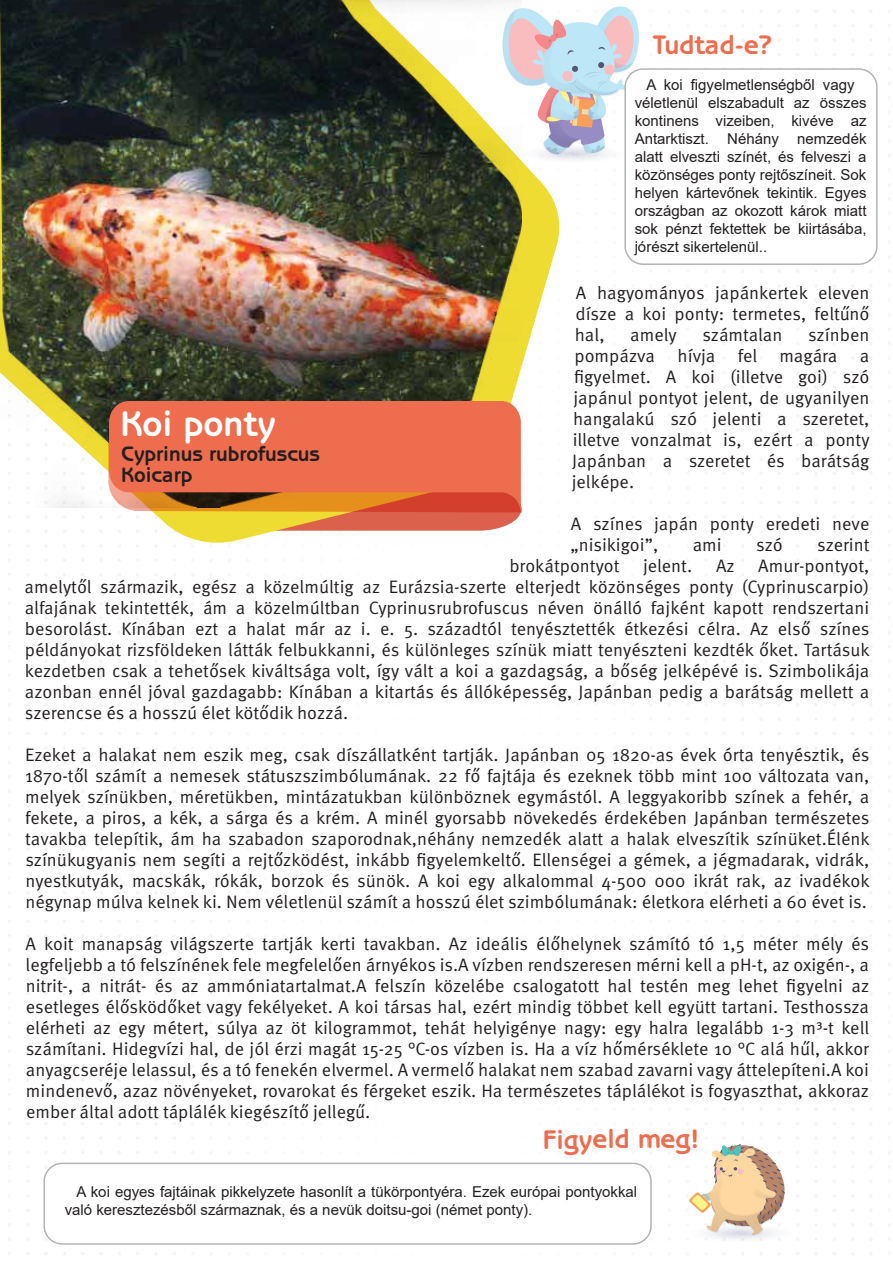
<style>
.page{position:relative;width:893px;height:1263px;background:#fff}
.page>*{position:absolute;margin:0;border:0;box-sizing:border-box;transform-origin:0 0}
.t1{font:700 36px "Benguiat Gothic Std";color:#fff}
.t2{font:700 27px "Benguiat Gothic Std";letter-spacing:-.01em;color:#ee6d4f}
.t3{font:700 21px/21px "Benguiat Gothic Std";color:#231f20}
.t4{font:18px/21px "Tantor Normal";color:#231f20;text-align:justify}
.t5{font:15px/18px "Arial";color:#231f20}
</style>
<div class="page">
<svg style="left:26px;top:559px;width:131px;height:3px"></svg>
<svg style="left:26px;top:573px;width:131px;height:3px"></svg>
<svg style="left:27px;top:588px;width:130px;height:2px"></svg>
<svg style="left:26px;top:602px;width:131px;height:3px"></svg>
<svg style="left:27px;top:617px;width:130px;height:2px"></svg>
<svg style="left:26px;top:631px;width:131px;height:3px"></svg>
<svg style="left:27px;top:646px;width:130px;height:2px"></svg>
<svg style="left:26px;top:660px;width:131px;height:3px"></svg>
<svg style="left:26px;top:675px;width:131px;height:2px"></svg>
<svg style="left:26px;top:689px;width:131px;height:3px"></svg>
<svg style="left:26px;top:703px;width:131px;height:3px"></svg>
<svg style="left:26px;top:718px;width:131px;height:2px"></svg>
<svg style="left:26px;top:732px;width:131px;height:3px"></svg>
<svg style="left:27px;top:747px;width:130px;height:2px"></svg>
<svg style="left:26px;top:761px;width:131px;height:3px"></svg>
<svg style="left:27px;top:776px;width:130px;height:2px"></svg>
<svg style="left:26px;top:790px;width:131px;height:3px"></svg>
<svg style="left:26px;top:805px;width:131px;height:2px"></svg>
<svg style="left:26px;top:819px;width:131px;height:3px"></svg>
<svg style="left:26px;top:833px;width:131px;height:3px"></svg>
<svg style="left:26px;top:848px;width:131px;height:2px"></svg>
<svg style="left:26px;top:862px;width:131px;height:3px"></svg>
<svg style="left:27px;top:877px;width:130px;height:2px"></svg>
<svg style="left:26px;top:891px;width:131px;height:3px"></svg>
<svg style="left:27px;top:906px;width:130px;height:2px"></svg>
<svg style="left:26px;top:920px;width:131px;height:3px"></svg>
<svg style="left:26px;top:935px;width:131px;height:2px"></svg>
<svg style="left:26px;top:949px;width:131px;height:3px"></svg>
<svg style="left:26px;top:963px;width:131px;height:3px"></svg>
<svg style="left:26px;top:978px;width:131px;height:2px"></svg>
<svg style="left:26px;top:992px;width:131px;height:3px"></svg>
<svg style="left:27px;top:1007px;width:130px;height:2px"></svg>
<svg style="left:26px;top:1021px;width:131px;height:3px"></svg>
<svg style="left:27px;top:1036px;width:130px;height:2px"></svg>
<svg style="left:26px;top:1050px;width:131px;height:3px"></svg>
<svg style="left:27px;top:1065px;width:130px;height:2px"></svg>
<svg style="left:26px;top:1079px;width:131px;height:3px"></svg>
<svg style="left:26px;top:1093px;width:131px;height:3px"></svg>
<svg style="left:26px;top:1108px;width:131px;height:2px"></svg>
<svg style="left:26px;top:1122px;width:131px;height:3px"></svg>
<svg style="left:27px;top:1137px;width:130px;height:2px"></svg>
<svg style="left:26px;top:1151px;width:131px;height:3px"></svg>
<svg style="left:27px;top:1165px;width:26px;height:4px"></svg>
<svg style="left:26px;top:1237px;width:25px;height:4px"></svg>
<svg style="left:26px;top:1252px;width:131px;height:3px"></svg>
<svg style="left:8px;top:223px;width:552px;height:324px"></svg>
<img style="left:0;top:0;width:522px;height:507px">
<svg style="left:26px;top:399px;width:534px;height:134px"></svg>
<svg style="left:109px;top:401px;width:412px;height:113px;background:#e66e49"></svg>
<div style="left:44px;top:1163px;width:607px;height:81px;background:#fff;border-radius:18px"></div>
<div style="left:43px;top:1162px;width:609px;height:83px;border:2px solid #b2b5b4;border-radius:18px"></div>
<img style="left:454px;top:140px;width:106px;height:83px">
<img style="left:490px;top:149px;width:70px;height:59px">
<img style="left:527px;top:202px;width:33px;height:5px">
<img style="left:494px;top:149px;width:66px;height:53px">
<img style="left:496px;top:155px;width:64px;height:20px">
<img style="left:534px;top:155px;width:81px;height:19px">
<img style="left:448px;top:0;width:40px;height:140px">
<img style="left:488px;top:0;width:34px;height:149px">
<svg style="left:496px;top:5px;width:143px;height:150px"></svg>
<div style="left:625px;top:69px;width:252px;height:195px;background:#fff;border-radius:18px"></div>
<div style="left:624px;top:68px;width:254px;height:197px;border:2px solid #b2b5b4;border-radius:18px"></div>
<img style="left:621px;top:1166px;width:233px;height:89px">
<img style="left:742px;top:1093px;width:97px;height:162px">
<img style="left:649px;top:1166px;width:3px;height:88px">
<img style="left:817px;top:1132px;width:13px;height:120px">
<img style="left:652px;top:1098px;width:165px;height:157px">
<img style="left:876px;top:10px;width:15px;height:159px">
<h2 class="t2" style="left:653px;top:29px;width:121px">Tudtad-e?</h2>
<h1 class="t1" style="left:121px;top:402px;width:157px">Koi ponty</h1>
<p class="t3" style="left:121px;top:443px;width:200px">Cyprinus rubrofuscus<br>Koicarp</p>
<p class="t5" style="left:635px;top:75px;width:233px;text-indent:12px">A koi figyelmetlenségből vagy véletlenül elszabadult az összes kontinens vizeiben, kivéve az<br>Antarktiszt. Néhány nemzedék alatt elveszti színét, és felveszi a közönséges ponty rejtőszíneit. Sok helyen kártevőnek tekintik. Egyes országban az okozott károk miatt sok pénzt fektettek be kiirtásába, jórészt sikertelenül..</p>
<p class="t4" style="left:575px;top:282px;width:296px">A hagyományos japánkertek eleven dísze a koi ponty: termetes, feltűnő hal,</p>
<p class="t4" style="left:572px;top:324px;width:299px;text-indent:236px">színben pompázva hívja fel magára a figyelmet. A koi (illetve goi) szó japánul pontyot jelent, de ugyanilyen hangalakú szó jelenti a szeretet, illetve vonzalmat is, ezért a ponty Japánban a szeretet és barátság jelképe.</p>
<p class="t4" style="left:570px;top:513px;width:300px">A színes japán ponty eredeti neve „nisikigoi”,</p>
<p class="t4" style="left:630px;top:324px;width:48px">amely</p>
<p class="t4" style="left:702px;top:324px;width:82px">számtalan</p>
<p class="t4" style="left:693px;top:534px;width:31px">ami</p>
<p class="t4" style="left:756px;top:534px;width:28px">szó</p>
<p class="t4" style="left:817px;top:534px;width:54px">szerint</p>
<p class="t4" style="left:509px;top:555px;width:112px">brokátpontyot</p>
<p class="t4" style="left:643px;top:555px;width:51px">jelent.</p>
<p class="t4" style="left:716px;top:555px;width:20px">Az</p>
<p class="t4" style="left:25px;top:555px;width:847px;text-indent:734px">Amur-pontyot, amelytől származik, egész a közelmúltig az Eurázsia-szerte elterjedt közönséges ponty (Cyprinuscarpio) alfajának tekintették, ám a közelmúltban Cyprinusrubrofuscus néven önálló fajként kapott rendszertani besorolást. Kínában ezt a halat már az i. e. 5. századtól tenyésztették étkezési célra. Az első színes példányokat rizsföldeken látták felbukkanni, és különleges színük miatt tenyészteni kezdték őket. Tartásuk kezdetben csak a tehetősek kiváltsága volt, így vált a koi a gazdagság, a bőség jelképévé is. Szimbolikája azonban ennél jóval gazdagabb: Kínában a kitartás és állóképesség, Japánban pedig a barátság mellett a szerencse és a hosszú élet kötődik hozzá.</p>
<p class="t4" style="left:25px;top:744px;width:846px">Ezeket a halakat nem eszik meg, csak díszállatként tartják. Japánban 05 1820-as évek órta tenyésztik, és 1870-től számít a nemesek státuszszimbólumának. 22 fő fajtája és ezeknek több mint 100 változata van, melyek színükben, méretükben, mintázatukban különböznek egymástól. A leggyakoribb színek a fehér, a fekete, a piros, a kék, a sárga és a krém. A minél gyorsabb növekedés érdekében Japánban természetes tavakba telepítik, ám ha szabadon szaporodnak,néhány nemzedék alatt a halak elveszítik színüket.Élénk színükugyanis nem segíti a rejtőzködést, inkább figyelemkeltő. Ellenségei a gémek, a jégmadarak, vidrák, nyestkutyák, macskák, rókák, borzok és sünök. A koi egy alkalommal 4-500 000 ikrát rak, az ivadékok négynap múlva kelnek ki. Nem véletlenül számít a hosszú élet szimbólumának: életkora elérheti a 60 évet is.</p>
<p class="t4" style="left:26px;top:933px;width:845px">A koit manapság világszerte tartják kerti tavakban. Az ideális élőhelynek számító tó 1,5 méter mély és legfeljebb a tó felszínének fele megfelelően árnyékos is.A vízben rendszeresen mérni kell a pH-t, az oxigén-, a nitrit-, a nitrát- és az ammóniatartalmat.A felszín közelébe csalogatott hal testén meg lehet figyelni az esetleges élősködőket vagy fekélyeket. A koi társas hal, ezért mindig többet kell együtt tartani. Testhossza elérheti az egy métert, súlya az öt kilogrammot, tehát helyigénye nagy: egy halra legalább 1-3 m³-t kell számítani. Hidegvízi hal, de jól érzi magát 15-25 °C-os vízben is. Ha a víz hőmérséklete 10 °C alá hűl, akkor anyagcseréje lelassul, és a tó fenekén elvermel. A vermelő halakat nem szabad zavarni vagy áttelepíteni.A koi mindenevő, azaz növényeket, rovarokat és férgeket eszik. Ha természetes táplálékot is fogyaszthat, akkoraz ember által adott táplálék kiegészítő jellegű.</p>
<h2 class="t2" style="left:543px;top:1123px;width:159px">Figyeld meg!</h2>
<p class="t5" style="left:65px;top:1182px;width:574px;text-indent:12px">A koi egyes fajtáinak pikkelyzete hasonlít a tükörpontyéra. Ezek európai pontyokkal való keresztezésből származnak, és a nevük doitsu-goi (német ponty).</p>
</div>
